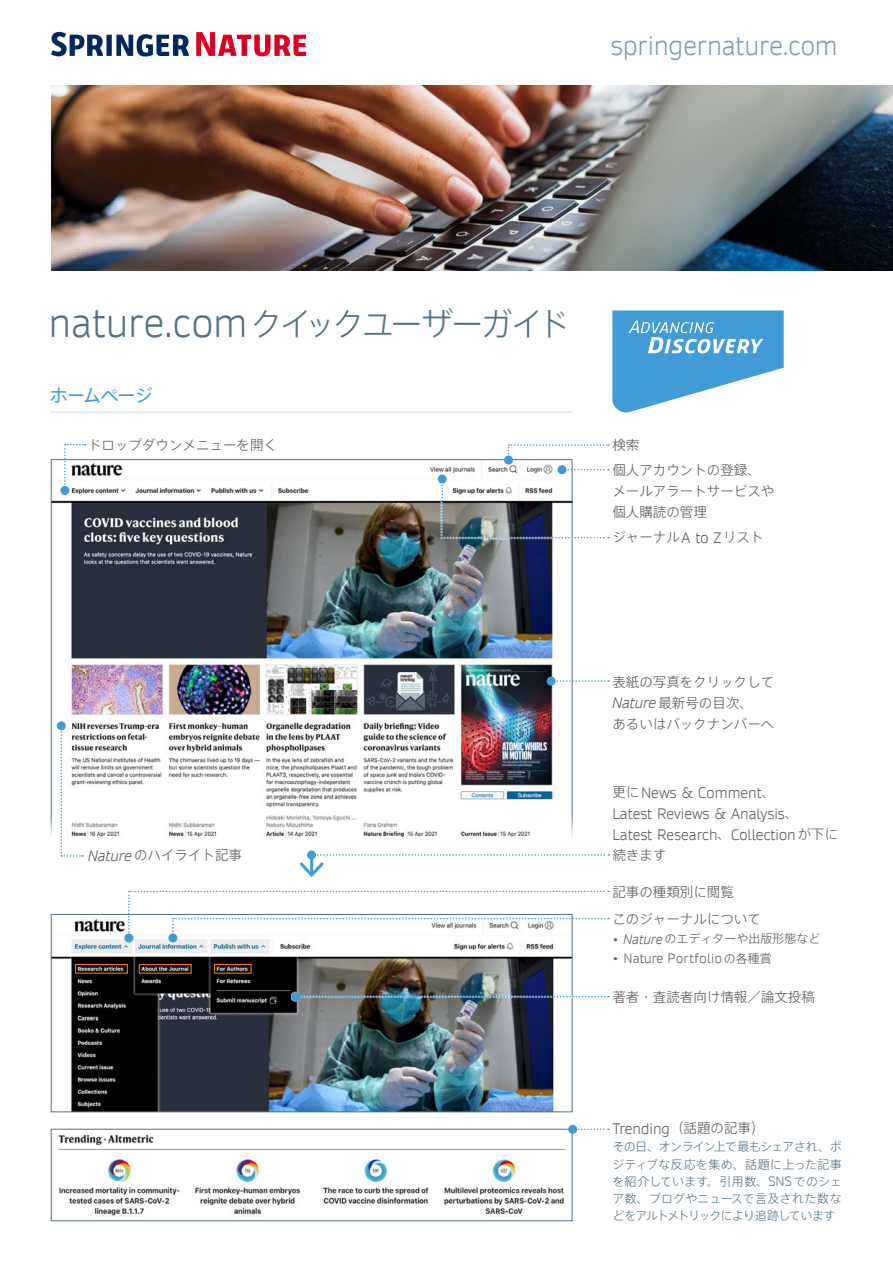
<style>
.page{position:relative;width:893px;height:1263px;background:#fff}
.page>*{position:absolute;margin:0;border:0;box-sizing:border-box;transform-origin:0 0}
.t1{font:32.25px "Axis Basic Pro N L";letter-spacing:-.095em;color:#537183}
.t2{font:300 25.5px "Daytona Pro";letter-spacing:-.005em;color:#7b9aae}
.t3{font:18px "Axis Basic Pro N R";letter-spacing:-.05em;color:#409bd6}
.sn__A4_IN_head_two{font:300 14.4px "Daytona Pro";color:#595757}
.sn__A4_IN_head_two-2{font:13.5px "Axis Basic Pro N L";color:#595757}
.sn__A4_IN_head_two-3{font:300 12.9px "Daytona Pro";letter-spacing:.025em;color:#595757}
.sn__A4_IN_head_two-4{font:12px/17.2px "Axis Basic Pro N L";letter-spacing:-.03em;color:#537183;text-align:justify}
.sn__A4_IN_head_two-5{font:12px "Axis Basic Pro N L";color:#595757}
.s1{font-family:"Daytona Pro";font-weight:300;font-size:38.55px}
.s2{font-family:"Daytona Pro";font-weight:300;font-size:14.4px}
.s3{font-family:"Daytona Pro";font-weight:300;font-style:italic;font-size:14.4px}
.s4{font-family:"Axis Basic Pro N L";font-weight:400;font-size:13.5px}
.s5{font-family:"Daytona Pro";font-weight:300;font-size:12.9px}
.s6{font-family:"Daytona Pro";font-weight:300;font-style:italic;font-size:12.9px}
.s7{font-family:"Axis Basic Pro N L";font-weight:400;font-size:12px}
</style>
<div class="page">
<svg style="left:196px;top:32px;width:110px;height:24px"></svg>
<svg style="left:51px;top:32px;width:138px;height:25px"></svg>
<img style="left:51px;top:85px;width:842px;height:186px">
<img style="left:53px;top:461px;width:516px;height:377px">
<img style="left:53px;top:919px;width:517px;height:191px">
<img style="left:58px;top:1134px;width:508px;height:82px">
<div style="left:51px;top:1129px;width:521px;height:92px;border:1px solid #537183"></div>
<svg style="left:571px;top:816px;width:2px;height:20px"></svg>
<svg style="left:50px;top:816px;width:4px;height:22px"></svg>
<svg style="left:612px;top:310px;width:172px;height:103px"></svg>
<hr style="left:51px;top:411px;width:521px;height:2px;background:#dce5ea">
<svg style="left:64px;top:444px;width:22px;height:47px"></svg>
<div style="left:60px;top:486px;width:9px;height:9px;background:#409bd6;border-radius:50%"></div>
<svg style="left:508px;top:444px;width:101px;height:17px"></svg>
<div style="left:504px;top:456px;width:9px;height:9px;background:#409bd6;border-radius:50%"></div>
<div style="left:437px;top:474px;width:173px;height:65px;background:#fff;opacity:.7"></div>
<svg style="left:441px;top:478px;width:168px;height:60px"></svg>
<div style="left:438px;top:475px;width:9px;height:9px;background:#409bd6;border-radius:50%"></div>
<svg style="left:566px;top:469px;width:43px;height:1px"></svg>
<div style="left:557px;top:465px;width:9px;height:9px;background:#409bd6;border-radius:50%"></div>
<svg style="left:556px;top:680px;width:53px;height:2px"></svg>
<div style="left:547px;top:676px;width:9px;height:9px;background:#409bd6;border-radius:50%"></div>
<svg style="left:317px;top:854px;width:292px;height:2px"></svg>
<div style="left:307px;top:850px;width:9px;height:9px;background:#409bd6;border-radius:50%"></div>
<div style="left:124px;top:933px;width:9px;height:9px;background:#409bd6;border-radius:50%"></div>
<svg style="left:128px;top:891px;width:481px;height:48px"></svg>
<div style="left:168px;top:933px;width:9px;height:9px;background:#409bd6;border-radius:50%"></div>
<div style="left:291px;top:991px;width:319px;height:11px;background:#fff;opacity:.7"></div>
<svg style="left:301px;top:996px;width:308px;height:1px"></svg>
<div style="left:292px;top:992px;width:9px;height:9px;background:#409bd6;border-radius:50%"></div>
<svg style="left:577px;top:1128px;width:32px;height:2px"></svg>
<div style="left:568px;top:1125px;width:9px;height:9px;background:#409bd6;border-radius:50%"></div>
<svg style="left:61px;top:725px;width:22px;height:132px"></svg>
<div style="left:57px;top:721px;width:9px;height:9px;background:#409bd6;border-radius:50%"></div>
<hr style="left:310px;top:853px;width:3px;height:22px;background:#409bd6;border-radius:2px">
<svg style="left:299px;top:862px;width:25px;height:15px"></svg>
<div style="left:75px;top:964px;width:53px;height:10px;border:1px solid #ee7800"></div>
<div style="left:139px;top:964px;width:53px;height:10px;border:1px solid #ee7800"></div>
<div style="left:214px;top:964px;width:38px;height:10px;border:1px solid #ee7800"></div>
<h2 class="t2" style="left:610px;top:30px;width:229px">springernature.com</h2>
<p class="t1" style="left:48px;top:300px;width:523px"><span class="s1">nature.com</span>クイックユーザーガイド</p>
<p class="t3" style="left:50px;top:382px;width:105px">ホームページ</p>
<p class="sn__A4_IN_head_two-2" style="left:88px;top:435px;width:190px">ドロップダウンメニューを開く</p>
<p class="sn__A4_IN_head_two-2" style="left:612px;top:435px;width:28px">検索</p>
<p class="sn__A4_IN_head_two-2" style="left:612px;top:459px;width:150px">個人アカウントの登録、</p>
<p class="sn__A4_IN_head_two-2" style="left:612px;top:480px;width:163px">メールアラートサービスや</p>
<p class="sn__A4_IN_head_two-2" style="left:612px;top:501px;width:96px">個人購読の管理</p>
<p class="sn__A4_IN_head_two-2" style="left:612px;top:527px;width:153px">ジャーナル<span class="s2">A to Z</span>リスト</p>
<p class="sn__A4_IN_head_two-2" style="left:88px;top:845px;width:155px"><span class="s3">Nature</span>のハイライト記事</p>
<p class="sn__A4_IN_head_two-2" style="left:612px;top:671px;width:163px">表紙の写真をクリックして</p>
<p class="sn__A4_IN_head_two-2" style="left:612px;top:692px;width:142px"><span class="s3">Nature</span>最新号の目次、</p>
<p class="sn__A4_IN_head_two-2" style="left:612px;top:713px;width:163px">あるいはバックナンバーへ</p>
<p class="sn__A4_IN_head_two" style="left:612px;top:783px;width:164px"><span class="s4">更に</span>News &amp; Comment<span class="s4">、</span></p>
<p class="sn__A4_IN_head_two" style="left:612px;top:804px;width:188px">Latest Reviews &amp; Analysis<span class="s4">、</span></p>
<p class="sn__A4_IN_head_two" style="left:612px;top:825px;width:227px">Latest Research<span class="s4">、</span>Collection<span class="s4">が下に</span></p>
<p class="sn__A4_IN_head_two-2" style="left:612px;top:845px;width:55px">続きます</p>
<p class="sn__A4_IN_head_two-2" style="left:612px;top:881px;width:123px">記事の種類別に閲覧</p>
<p class="sn__A4_IN_head_two-2" style="left:612px;top:909px;width:150px">このジャーナルについて</p>
<p class="sn__A4_IN_head_two-5" style="left:612px;top:930px;width:210px"><span class="s5">•</span> <span class="s6">Nature</span>のエディターや出版形態など</p>
<p class="sn__A4_IN_head_two-3" style="left:612px;top:950px;width:161px">• Nature Portfolio<span class="s7">の各種賞</span></p>
<p class="sn__A4_IN_head_two-2" style="left:612px;top:987px;width:204px">著者・査読者向け情報／論文投稿</p>
<p class="sn__A4_IN_head_two" style="left:612px;top:1119px;width:154px">Trending<span class="s4">（話題の記事）</span></p>
<p class="sn__A4_IN_head_two-4" style="left:612px;top:1137px;width:231px">その日、オンライン上で最もシェアされ、ポジティブな反応を集め、話題に上った記事を紹介しています。引用数、<span class="s5">SNS</span>でのシェア数、ブログやニュースで言及された数などをアルトメトリックにより追跡しています</p>
</div>
